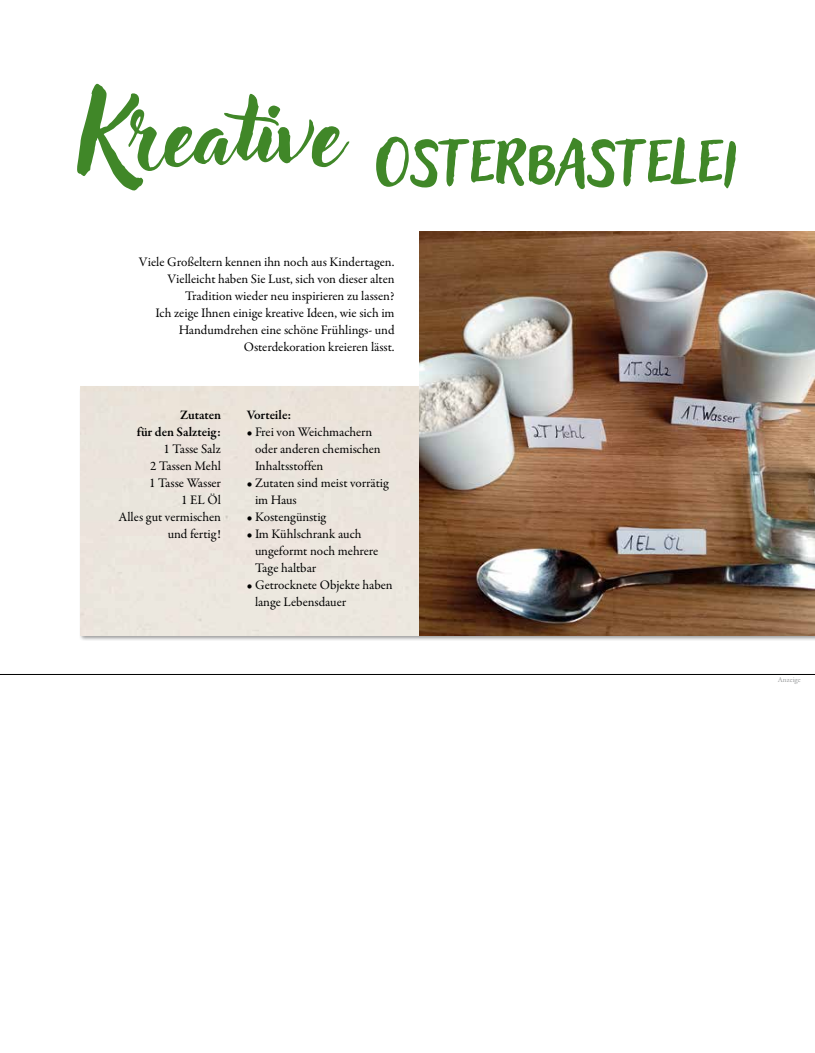
<style>
.page{position:relative;width:815px;height:1053px;background:#fff}
.page>*{position:absolute;margin:0;border:0;box-sizing:border-box;transform-origin:0 0}
.t1{font:84.5px "Adlery Pro Blockletter";color:#408728}
.t2{font:13.12px/17px "Garamond Premr Pro";letter-spacing:-.005em;color:#000}
.t3{font:600 13.12px/17px "Garamond Premr Pro";letter-spacing:-.01em;color:#000;text-align:right}
.t4{font:7.5px "Garamond Premr Pro";color:#9c9e9f}
</style>
<div class="page">
<div style="left:79px;top:385px;width:736px;height:256px;background:#000;opacity:.4"></div>
<div style="left:81px;top:387px;width:339px;height:248px;background:#ece5dc"></div>
<img style="left:420px;top:231px;width:395px;height:404px">
<hr style="left:0;top:674px;width:815px;height:1px;background:#000">
<h1 class="t1" style="left:80px;top:111px;width:659px"><sup>Kreative</sup> Osterbastelei</h1>
<p class="t2" style="left:139px;top:254px;width:257px;text-align:right">Viele Großeltern kennen ihn noch aus Kindertagen.<br>Vielleicht haben Sie Lust, sich von dieser alten Tradition wieder neu inspirieren zu lassen?<br>Ich zeige Ihnen einige kreative Ideen, wie sich im Handumdrehen eine schöne Frühlings- und Osterdekoration kreieren lässt.</p>
<p class="t3" style="left:137px;top:407px;width:86px">Zutaten<br>für den Salzteig:</p>
<p class="t2" style="left:119px;top:441px;width:104px;text-align:right">1 Tasse Salz<br>2 Tassen Mehl<br>1 Tasse Wasser<br>1 EL Öl<br>Alles gut vermischen und fertig!</p>
<p class="t3" style="left:247px;top:407px;width:46px">Vorteile:</p>
<p class="t2" style="left:255px;top:424px;width:127px;text-indent:-8px">• Frei von Weichmachern oder anderen chemischen<br>Inhaltsstoffen</p>
<p class="t2" style="left:255px;top:475px;width:135px;text-indent:-8px">• Zutaten sind meist vorrätig im Haus</p>
<p class="t2" style="left:247px;top:509px;width:81px">• Kostengünstig</p>
<p class="t2" style="left:255px;top:526px;width:125px;text-indent:-8px">• Im Kühlschrank auch ungeformt noch mehrere<br>Tage haltbar</p>
<p class="t2" style="left:255px;top:577px;width:139px;text-indent:-8px">• Getrocknete Objekte haben lange Lebensdauer</p>
<p class="t4" style="left:778px;top:674px;width:24px">Anzeige</p>
</div>
